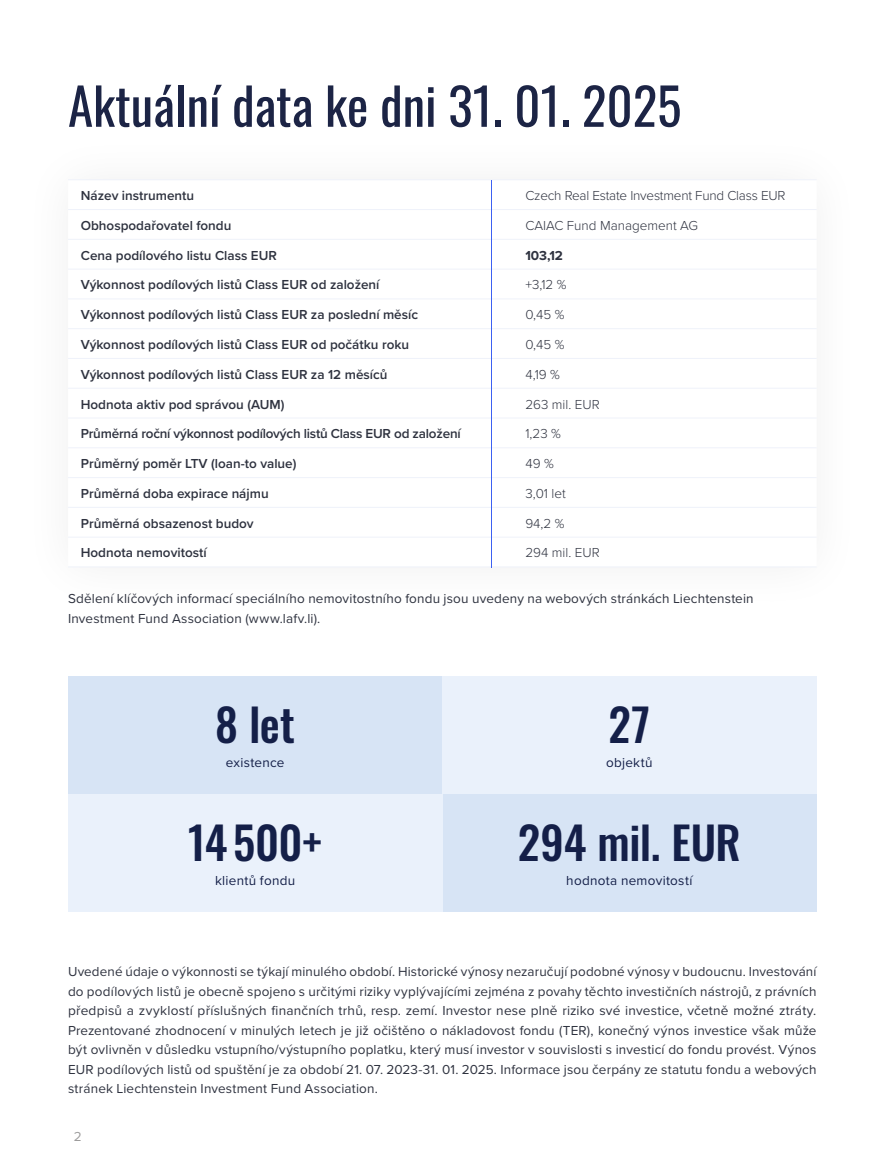
<style>
.page{position:relative;width:893px;height:1170px;background:#fff}
.page>*{position:absolute;margin:0;border:0;box-sizing:border-box;transform-origin:0 0}
.t1{font:51px "Oswald";color:#1c2445}
.t2{font:500 45px "Oswald";color:#141f48}
.t3{font:13.5px/19.5px "Proxima Nova";letter-spacing:.01em;color:#2e323f}
.t4{font:600 13.5px "Proxima Nova";color:#2e323f}
.t5{font:300 13.5px "Proxima Nova";color:#2e323f}
.t6{font:13.5px "Proxima Nova";letter-spacing:.02em;color:#141f48}
.t7{font:700 13.5px "Proxima Nova";color:#2e323f}
.t8{font:13.5px "Proxima Nova";color:#9d9c9c}
</style>
<div class="page">
<hr style="left:68px;top:179px;width:423px;height:1px;background:#eff2fa">
<hr style="left:491px;top:179px;width:326px;height:1px;background:#eff2fa">
<hr style="left:68px;top:209px;width:423px;height:1px;background:#eff2fa">
<hr style="left:491px;top:209px;width:326px;height:1px;background:#eff2fa">
<hr style="left:68px;top:239px;width:423px;height:1px;background:#eff2fa">
<hr style="left:68px;top:269px;width:423px;height:1px;background:#eff2fa">
<hr style="left:491px;top:239px;width:326px;height:1px;background:#eff2fa">
<hr style="left:491px;top:269px;width:326px;height:1px;background:#eff2fa">
<hr style="left:68px;top:298px;width:423px;height:1px;background:#eff2fa">
<hr style="left:491px;top:298px;width:326px;height:1px;background:#eff2fa">
<hr style="left:68px;top:328px;width:423px;height:1px;background:#eff2fa">
<hr style="left:491px;top:328px;width:326px;height:1px;background:#eff2fa">
<hr style="left:68px;top:358px;width:423px;height:1px;background:#eff2fa">
<hr style="left:491px;top:358px;width:326px;height:1px;background:#eff2fa">
<hr style="left:68px;top:388px;width:423px;height:1px;background:#eff2fa">
<hr style="left:491px;top:388px;width:326px;height:1px;background:#eff2fa">
<hr style="left:68px;top:417px;width:423px;height:1px;background:#eff2fa">
<hr style="left:491px;top:417px;width:326px;height:1px;background:#eff2fa">
<hr style="left:68px;top:447px;width:423px;height:1px;background:#eff2fa">
<hr style="left:491px;top:447px;width:326px;height:1px;background:#eff2fa">
<hr style="left:68px;top:477px;width:423px;height:1px;background:#eff2fa">
<hr style="left:491px;top:477px;width:326px;height:1px;background:#eff2fa">
<hr style="left:68px;top:507px;width:423px;height:1px;background:#eff2fa">
<hr style="left:491px;top:507px;width:326px;height:1px;background:#eff2fa">
<hr style="left:68px;top:536px;width:423px;height:1px;background:#eff2fa">
<hr style="left:491px;top:536px;width:326px;height:1px;background:#eff2fa">
<hr style="left:68px;top:566px;width:423px;height:1px;background:#eff2fa">
<hr style="left:491px;top:566px;width:326px;height:1px;background:#eff2fa">
<hr style="left:491px;top:180px;width:1px;height:387px;background:#3d61f2">
<div style="left:68px;top:676px;width:374px;height:118px;background:#d7e4f5"></div>
<div style="left:442px;top:676px;width:374px;height:118px;background:#eaf1fb"></div>
<div style="left:442px;top:794px;width:374px;height:118px;background:#d7e4f5"></div>
<div style="left:68px;top:794px;width:374px;height:118px;background:#eaf1fb"></div>
<h1 class="t1" style="left:68px;top:61px;width:615px">Aktuální data ke dni 31. 01. 2025</h1>
<p class="t4" style="left:81px;top:185px;width:115px">Název instrumentu</p>
<p class="t5" style="left:525px;top:185px;width:262px">Czech Real Estate Investment Fund Class EUR</p>
<p class="t4" style="left:81px;top:215px;width:152px">Obhospodařovatel fondu</p>
<p class="t5" style="left:525px;top:215px;width:174px">CAIAC Fund Management AG</p>
<p class="t4" style="left:81px;top:245px;width:198px">Cena podílového listu Class EUR</p>
<p class="t7" style="left:525px;top:245px;width:39px">103,12</p>
<p class="t4" style="left:81px;top:275px;width:300px">Výkonnost podílových listů Class EUR od založení</p>
<p class="t5" style="left:525px;top:275px;width:43px">+3,12 %</p>
<p class="t4" style="left:81px;top:304px;width:339px">Výkonnost podílových listů Class EUR za poslední měsíc</p>
<p class="t5" style="left:525px;top:304px;width:41px">0,45 %</p>
<p class="t4" style="left:81px;top:334px;width:330px">Výkonnost podílových listů Class EUR od počátku roku</p>
<p class="t5" style="left:525px;top:334px;width:41px">0,45 %</p>
<p class="t4" style="left:81px;top:364px;width:308px">Výkonnost podílových listů Class EUR za 12 měsíců</p>
<p class="t5" style="left:525px;top:364px;width:36px">4,19 %</p>
<p class="t4" style="left:81px;top:394px;width:205px">Hodnota aktiv pod správou (AUM)</p>
<p class="t5" style="left:525px;top:394px;width:76px">263 mil. EUR</p>
<p class="t4" style="left:81px;top:423px;width:381px">Průměrná roční výkonnost podílových listů Class EUR od založení</p>
<p class="t5" style="left:525px;top:423px;width:37px">1,23 %</p>
<p class="t4" style="left:81px;top:453px;width:217px">Průměrný poměr LTV (loan-to value)</p>
<p class="t5" style="left:525px;top:453px;width:30px">49 %</p>
<p class="t4" style="left:81px;top:483px;width:189px">Průměrná doba expirace nájmu</p>
<p class="t5" style="left:525px;top:483px;width:42px">3,01 let</p>
<p class="t4" style="left:81px;top:513px;width:174px">Průměrná obsazenost budov</p>
<p class="t5" style="left:525px;top:513px;width:41px">94,2 %</p>
<p class="t4" style="left:81px;top:543px;width:127px">Hodnota nemovitostí</p>
<p class="t5" style="left:525px;top:543px;width:76px">294 mil. EUR</p>
<p class="t3" style="left:68px;top:588px;width:687px">Sdělení klíčových informací speciálního nemovitostního fondu jsou uvedeny na webových stránkách Liechtenstein<br>Investment Fund Association (www.lafv.li).</p>
<h2 class="t2" style="left:215px;top:701px;width:81px">8 let</h2>
<p class="t6" style="left:226px;top:752px;width:60px">existence</p>
<h2 class="t2" style="left:188px;top:818px;width:135px">14500+</h2>
<p class="t6" style="left:215px;top:870px;width:82px">klientů fondu</p>
<h2 class="t2" style="left:609px;top:701px;width:43px">27</h2>
<p class="t6" style="left:606px;top:752px;width:48px">objektů</p>
<h2 class="t2" style="left:518px;top:818px;width:224px">294 mil. EUR</h2>
<p class="t6" style="left:566px;top:870px;width:128px">hodnota nemovitostí</p>
<p class="t3" style="left:68px;top:961px;width:750px;text-align:justify">Uvedené údaje o výkonnosti se týkají minulého období. Historické výnosy nezaručují podobné výnosy v budoucnu. Investování do podílových listů je obecně spojeno s určitými riziky vyplývajícími zejména z povahy těchto investičních nástrojů, z právních předpisů a zvyklostí příslušných finančních trhů, resp. zemí. Investor nese plně riziko své investice, včetně možné ztráty.<br>Prezentované zhodnocení v minulých letech je již očištěno o nákladovost fondu (TER), konečný výnos investice však může být ovlivněn v důsledku vstupního/výstupního poplatku, který musí investor v souvislosti s investicí do fondu provést. Výnos EUR podílových listů od spuštění je za období 21. 07. 2023-31. 01. 2025. Informace jsou čerpány ze statutu fondu a webových stránek Liechtenstein Investment Fund Association.</p>
<p class="t8" style="left:74px;top:1125px;width:9px">2</p>
</div>
